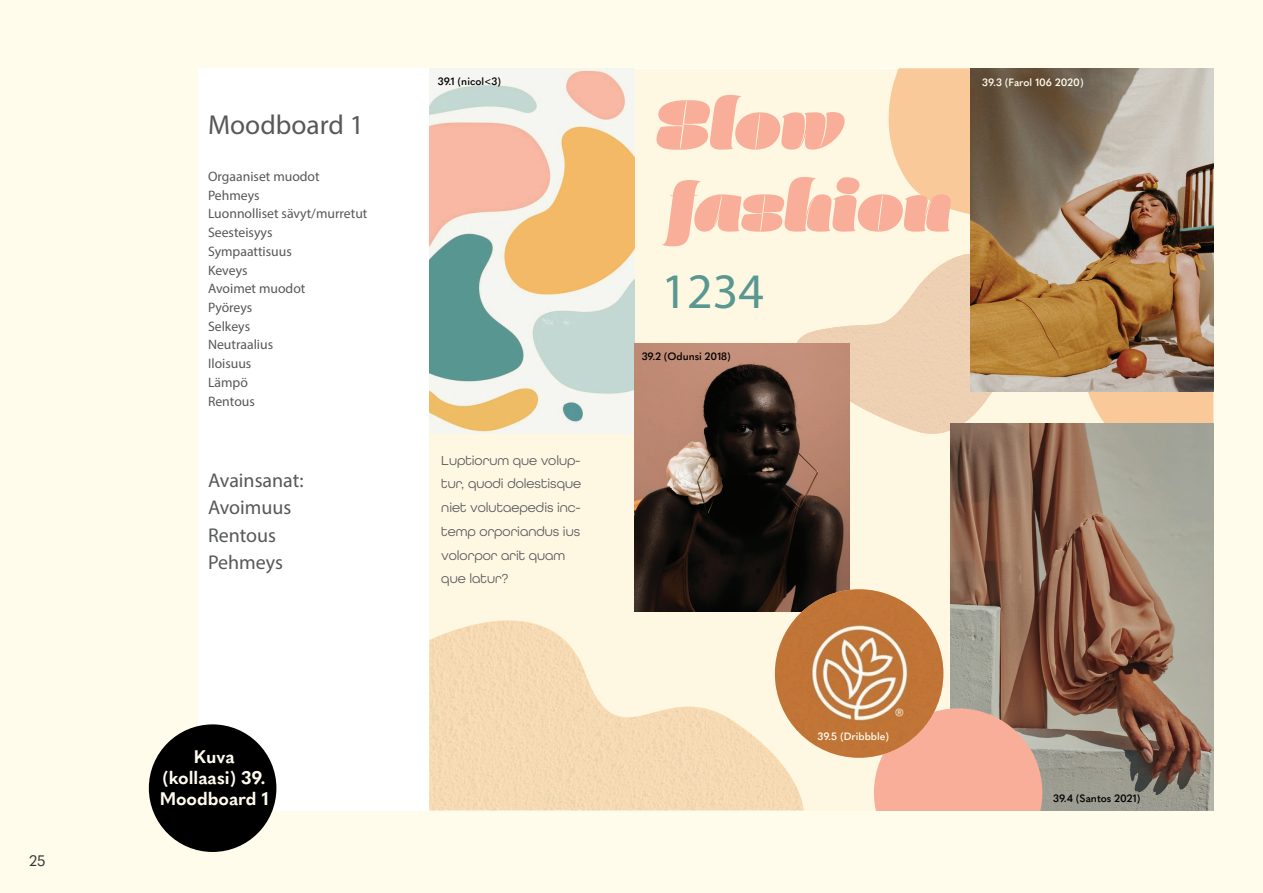
<style>
.page{position:relative;width:1263px;height:893px;background:#fffceb}
.page>*{position:absolute;margin:0;border:0;box-sizing:border-box;transform-origin:0 0}
.t1{font:49.95px "Myriad Pro";color:#599791}
.t2{font:27.45px "Myriad Pro";color:#57585a}
.t3{font:19.95px/27.5px "Myriad Pro";color:#57585a}
.Kuvatekstit{font:700 18px/21px "Quasimoda";color:#fffdef;text-align:center}
.t4{font:15px "Quasimoda";color:#333}
.t5{font:13.65px/18.8px "Myriad Pro";color:#57585a}
.t6{font:13.65px/23.7px "All Round Gothic";color:#5a5a5d}
.Kuvakollaasi_kuvat{font:600 10.5px "Quasimoda";color:#000}
.Kuvakollaasi_kuvat-2{font:600 10.5px "Quasimoda";color:#fffceb}
</style>
<div class="page">
<div style="left:198px;top:68px;width:1015px;height:743px;background:#fff"></div>
<div style="left:429px;top:69px;width:784px;height:741px;background:#fef8e3"></div>
<svg style="left:888px;top:68px;width:325px;height:423px;fill:#f9c999"></svg>
<img style="left:429px;top:69px;width:206px;height:365px">
<svg style="left:662px;top:177px;width:289px;height:69px"></svg>
<svg style="left:656px;top:95px;width:189px;height:55px"></svg>
<svg style="left:753px;top:238px;width:218px;height:215px"></svg>
<img style="left:429px;top:621px;width:374px;height:189px">
<img style="left:796px;top:253px;width:227px;height:181px">
<img style="left:971px;top:68px;width:242px;height:323px">
<img style="left:635px;top:344px;width:214px;height:267px">
<img style="left:951px;top:423px;width:262px;height:388px">
<svg style="left:874px;top:708px;width:168px;height:103px;background:#eda893"></svg>
<img style="left:775px;top:589px;width:168px;height:169px;border-radius:84px">
<div style="left:149px;top:724px;width:127px;height:128px;background:#000;border-radius:50%"></div>
<p class="t4" style="left:29px;top:849px;width:18px">25</p>
<p class="t2" style="left:208px;top:108px;width:157px">Moodboard 1</p>
<p class="t5" style="left:208px;top:167px;width:161px">Orgaaniset muodot<br>Pehmeys<br>Luonnolliset sävyt/murretut<br>Seesteisyys<br>Sympaattisuus<br>Keveys<br>Avoimet muodot<br>Pyöreys<br>Selkeys<br>Neutraalius<br>Iloisuus<br>Lämpö<br>Rentous</p>
<p class="t3" style="left:208px;top:466px;width:97px">Avainsanat:<br>Avoimuus<br>Rentous<br>Pehmeys</p>
<p class="Kuvatekstit" style="left:160px;top:745px;width:111px">Kuva (kollaasi) 39.<br>Moodboard 1</p>
<p class="Kuvakollaasi_kuvat" style="left:438px;top:73px;width:65px">39.1 (nicol&lt;3)</p>
<p class="t6" style="left:441px;top:448px;width:141px">Luptiorum que volup&shy;tur, quodi dolestisque niet volutaepedis inc&shy;temp orporiandus ius volorpor arit quam que latur?</p>
<p class="t1" style="left:661px;top:260px;width:104px">1234</p>
<p class="Kuvakollaasi_kuvat" style="left:642px;top:348px;width:91px">39.2 (Odunsi 2018)</p>
<p class="Kuvakollaasi_kuvat-2" style="left:817px;top:728px;width:73px">39.5 (Dribbble)</p>
<p class="Kuvakollaasi_kuvat-2" style="left:982px;top:75px;width:103px">39.3 (Farol 106 2020)</p>
<p class="Kuvakollaasi_kuvat" style="left:1053px;top:790px;width:89px">39.4 (Santos 2021)</p>
</div>
